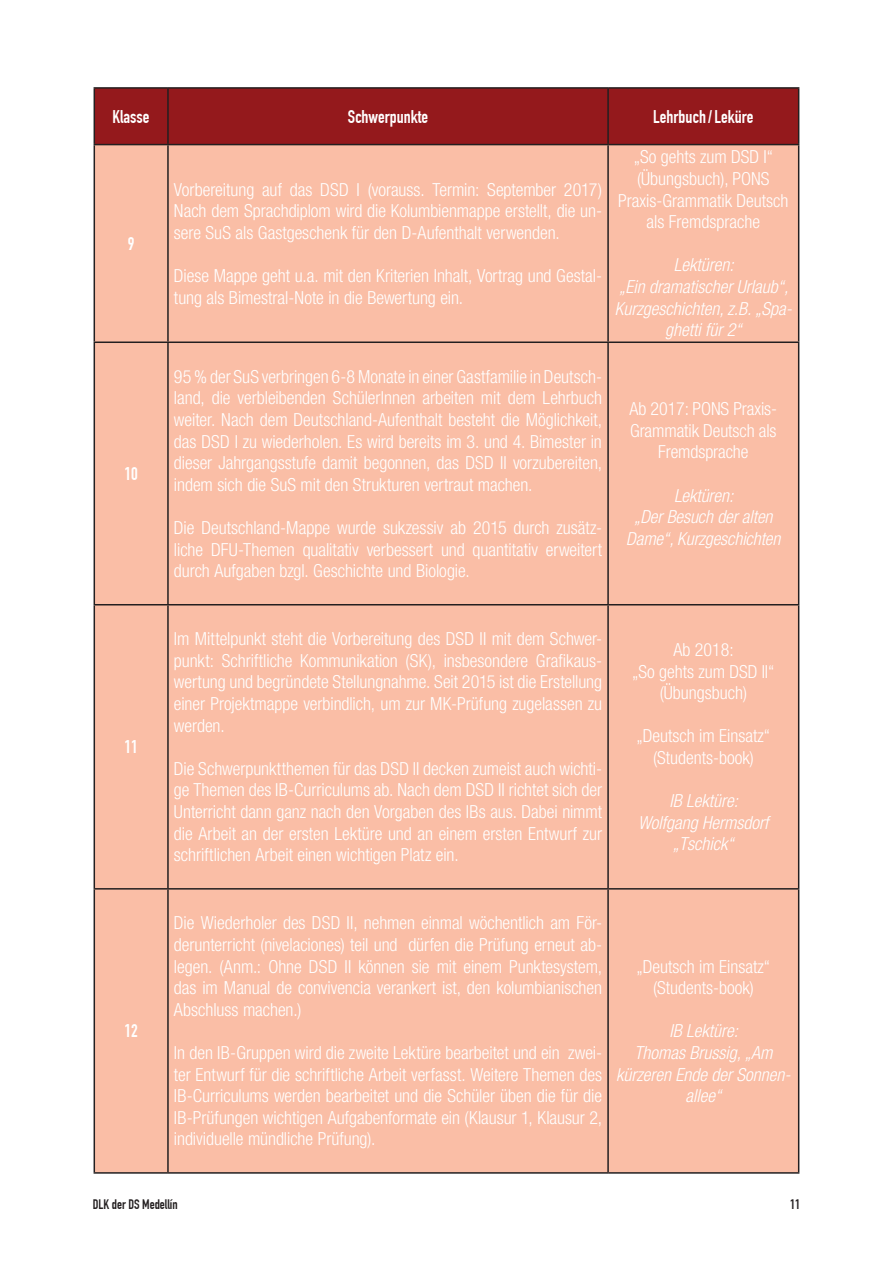
<style>
.page{position:relative;width:893px;height:1263px;background:#fff}
.page>*{position:absolute;margin:0;border:0;box-sizing:border-box;transform-origin:0 0}
.t1{font:300 condensed 18px/21.6px "Helvetica Neue LT Com";color:#fff;text-align:justify}
.t2{font:italic 300 condensed 18px/21.6px "Helvetica Neue LT Com";color:#fff;text-align:center}
.t3{font:700 18px "DIN Condensed";color:#fff}
.t4{font:700 13.5px "DIN Condensed";color:#231f20}
</style>
<div class="page">
<div style="left:95px;top:89px;width:703px;height:55px;background:#94191c"></div>
<div style="left:95px;top:145px;width:703px;height:1027px;background:#fabea6"></div>
<hr style="left:94px;top:87px;width:74px;height:2px;background:#231f20">
<hr style="left:94px;top:89px;width:1px;height:55px;background:#231f20">
<hr style="left:168px;top:87px;width:440px;height:2px;background:#231f20">
<hr style="left:167px;top:89px;width:2px;height:55px;background:#231f20">
<hr style="left:608px;top:87px;width:191px;height:2px;background:#231f20">
<hr style="left:607px;top:89px;width:2px;height:55px;background:#231f20">
<hr style="left:798px;top:89px;width:1px;height:55px;background:#231f20">
<hr style="left:94px;top:144px;width:74px;height:1px;background:#231f20">
<hr style="left:94px;top:145px;width:1px;height:196px;background:#231f20">
<hr style="left:168px;top:144px;width:440px;height:1px;background:#231f20">
<hr style="left:167px;top:145px;width:2px;height:196px;background:#231f20">
<hr style="left:608px;top:144px;width:191px;height:1px;background:#231f20">
<hr style="left:607px;top:145px;width:2px;height:196px;background:#231f20">
<hr style="left:798px;top:145px;width:1px;height:196px;background:#231f20">
<hr style="left:94px;top:341px;width:74px;height:2px;background:#231f20">
<hr style="left:94px;top:343px;width:1px;height:261px;background:#231f20">
<hr style="left:168px;top:341px;width:440px;height:2px;background:#231f20">
<hr style="left:167px;top:343px;width:2px;height:261px;background:#231f20">
<hr style="left:608px;top:341px;width:191px;height:2px;background:#231f20">
<hr style="left:607px;top:343px;width:2px;height:261px;background:#231f20">
<hr style="left:798px;top:343px;width:1px;height:261px;background:#231f20">
<hr style="left:94px;top:604px;width:74px;height:1px;background:#231f20">
<hr style="left:94px;top:605px;width:1px;height:283px;background:#231f20">
<hr style="left:168px;top:604px;width:440px;height:1px;background:#231f20">
<hr style="left:167px;top:605px;width:2px;height:283px;background:#231f20">
<hr style="left:608px;top:604px;width:191px;height:1px;background:#231f20">
<hr style="left:607px;top:605px;width:2px;height:283px;background:#231f20">
<hr style="left:798px;top:605px;width:1px;height:283px;background:#231f20">
<hr style="left:94px;top:888px;width:74px;height:1px;background:#231f20">
<hr style="left:94px;top:889px;width:1px;height:283px;background:#231f20">
<hr style="left:168px;top:888px;width:440px;height:1px;background:#231f20">
<hr style="left:167px;top:889px;width:2px;height:283px;background:#231f20">
<hr style="left:608px;top:888px;width:191px;height:1px;background:#231f20">
<hr style="left:607px;top:889px;width:2px;height:283px;background:#231f20">
<hr style="left:798px;top:889px;width:1px;height:283px;background:#231f20">
<hr style="left:94px;top:1172px;width:74px;height:2px;background:#231f20">
<hr style="left:168px;top:1172px;width:440px;height:2px;background:#231f20">
<hr style="left:608px;top:1172px;width:191px;height:2px;background:#231f20">
<p class="t3" style="left:113px;top:106px;width:39px">Klasse</p>
<p class="t3" style="left:348px;top:106px;width:82px">Schwerpunkte</p>
<p class="t3" style="left:653px;top:106px;width:102px">Lehrbuch/Leküre</p>
<p class="t3" style="left:128px;top:233px;width:8px">9</p>
<p class="t3" style="left:124px;top:463px;width:15px">10</p>
<p class="t3" style="left:124px;top:736px;width:15px">11</p>
<p class="t3" style="left:124px;top:1020px;width:15px">12</p>
<p class="t1" style="left:174px;top:179px;width:430px">Vorbereitung auf das DSD I (vorauss. Termin: September 2017)<br>Nach dem Sprachdiplom wird die Kolumbienmappe erstellt, die un&shy;sere SuS als Gastgeschenk für den D-Aufenthalt verwenden.</p>
<p class="t1" style="left:174px;top:265px;width:430px">Diese Mappe geht u.a. mit den Kriterien Inhalt, Vortrag und Gestal&shy;tung als Bimestral-Note in die Bewertung ein.</p>
<p class="t1" style="left:174px;top:365px;width:430px">95 % der SuS verbringen 6-8 Monate in einer Gastfamilie in Deutsch&shy;land, die verbleibenden SchülerInnen arbeiten mit dem Lehrbuch weiter. Nach dem Deutschland-Aufenthalt besteht die Möglichkeit, das DSD I zu wiederholen. Es wird bereits im 3. und 4. Bimester in dieser Jahrgangsstufe damit begonnen, das DSD II vorzubereiten, indem sich die SuS mit den Strukturen vertraut machen.</p>
<p class="t1" style="left:174px;top:517px;width:430px">Die Deutschland-Mappe wurde sukzessiv ab 2015 durch zusätz&shy;liche DFU-Themen qualitativ verbessert und quantitativ erweitert durch Aufgaben bzgl. Geschichte und Biologie.</p>
<p class="t1" style="left:618px;top:146px;width:172px;text-align:center">„So gehts zum DSD I“ (Übungsbuch), PONS<br>Praxis-Grammatik Deutsch als Fremdsprache</p>
<p class="t2" style="left:615px;top:254px;width:178px">Lektüren:<br>„Ein dramatischer Urlaub“,<br>Kurzgeschichten, z.B. „Spa&shy;ghetti für 2“</p>
<p class="t1" style="left:630px;top:398px;width:149px;text-align:center">Ab 2017: PONS Praxis-<br>Grammatik Deutsch als<br>Fremdsprache</p>
<p class="t2" style="left:626px;top:484px;width:156px">Lektüren:<br>„Der Besuch der alten<br>Dame“, Kurzgeschichten</p>
<p class="t1" style="left:174px;top:628px;width:430px">Im Mittelpunkt steht die Vorbereitung des DSD II mit dem Schwer&shy;punkt: Schriftliche Kommunikation (SK), insbesondere Grafikaus&shy;wertung und begründete Stellungnahme. Seit 2015 ist die Erstellung einer Projektmappe verbindlich, um zur MK-Prüfung zugelassen zu werden.</p>
<p class="t1" style="left:174px;top:758px;width:430px">Die Schwerpunktthemen für das DSD II decken zumeist auch wichti&shy;ge Themen des IB-Curriculums ab. Nach dem DSD II richtet sich der Unterricht dann ganz nach den Vorgaben des IBs aus. Dabei nimmt die Arbeit an der ersten Lektüre und an einem ersten Entwurf zur schriftlichen Arbeit einen wichtigen Platz ein.</p>
<p class="t1" style="left:632px;top:639px;width:144px;text-align:center">Ab 2018:<br>„So gehts zum DSD II“ (Übungsbuch)</p>
<p class="t1" style="left:636px;top:725px;width:135px;text-align:center">„Deutsch im Einsatz“ (Students-book)</p>
<p class="t2" style="left:638px;top:790px;width:132px">IB Lektüre:<br>Wolfgang Hermsdorf „Tschick“</p>
<p class="t1" style="left:174px;top:912px;width:430px">Die Wiederholer des DSD II, nehmen einmal wöchentlich am För&shy;derunterricht (nivelaciones) teil und dürfen die Prüfung erneut ab&shy;legen. (Anm.: Ohne DSD II können sie mit einem Punktesystem, das im Manual de convivencia verankert ist, den kolumbianischen Abschluss machen.)</p>
<p class="t1" style="left:174px;top:1042px;width:430px">In den IB-Gruppen wird die zweite Lektüre bearbeitet und ein zwei&shy;ter Entwurf für die schriftliche Arbeit verfasst. Weitere Themen des IB-Curriculums werden bearbeitet und die Schüler üben die für die IB-Prüfungen wichtigen Aufgabenformate ein (Klausur 1, Klausur 2, individuelle mündliche Prüfung).</p>
<p class="t1" style="left:636px;top:955px;width:135px;text-align:center">„Deutsch im Einsatz“ (Students-book)</p>
<p class="t2" style="left:616px;top:1020px;width:176px">IB Lektüre:<br>Thomas Brussig, „Am kürzeren Ende der Sonnen&shy;allee“</p>
<p class="t4" style="left:93px;top:1196px;width:86px">DLK der DS Medellín</p>
<p class="t4" style="left:790px;top:1196px;width:12px">11</p>
</div>
